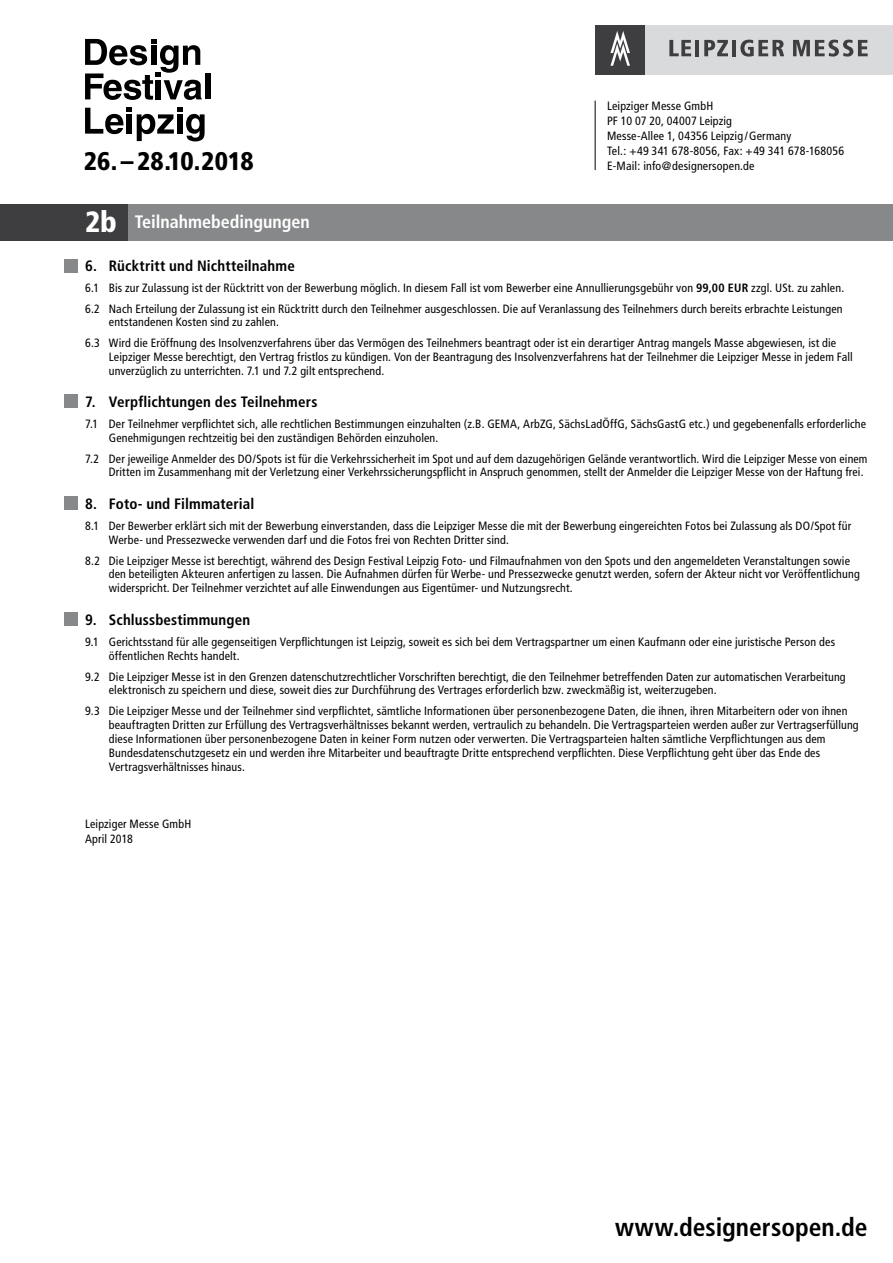
<style>
.page{position:relative;width:893px;height:1263px;background:#fff}
.page>*{position:absolute;margin:0;border:0;box-sizing:border-box;transform-origin:0 0}
.t1{font:700 condensed 25.5px "Frutiger";color:#000}
.t2{font:900 condensed 25.5px "Frutiger";color:#000}
.t3{font:700 condensed 18px "Frutiger";color:#fff}
.t4{font:700 condensed 15px "Frutiger";letter-spacing:.01em;color:#000}
.t5{font:condensed 12px/13.8px "Frutiger";letter-spacing:.015em;color:#000}
.s1{font-weight:900;font-size:29.25px}
.s2{font-weight:700}
</style>
<div class="page">
<div style="left:0;top:204px;width:893px;height:36px;background:#87888a"></div>
<div style="left:0;top:204px;width:128px;height:36px;background:#3e3d40"></div>
<div style="left:64px;top:259px;width:14px;height:14px;background:#87888a"></div>
<div style="left:64px;top:394px;width:14px;height:14px;background:#87888a"></div>
<div style="left:64px;top:496px;width:14px;height:14px;background:#87888a"></div>
<div style="left:64px;top:612px;width:14px;height:14px;background:#87888a"></div>
<div style="left:595px;top:26px;width:50px;height:49px;background:#3e3d40"></div>
<svg style="left:610px;top:31px;width:20px;height:35px"></svg>
<div style="left:645px;top:26px;width:248px;height:49px;background:#d9dadb"></div>
<svg style="left:669px;top:40px;width:22px;height:16px"></svg>
<hr style="left:695px;top:40px;width:4px;height:16px;background:#3e3d40">
<svg style="left:704px;top:40px;width:24px;height:16px"></svg>
<hr style="left:732px;top:40px;width:4px;height:16px;background:#3e3d40">
<svg style="left:740px;top:40px;width:44px;height:17px"></svg>
<svg style="left:793px;top:40px;width:75px;height:17px"></svg>
<hr style="left:595px;top:101px;width:1px;height:69px;background:#000">
<svg style="left:85px;top:107px;width:120px;height:34px"></svg>
<svg style="left:85px;top:39px;width:117px;height:61px"></svg>
<div style="left:205px;top:73px;width:5px;height:26px;background:#000"></div>
<h1 class="t2" style="left:84px;top:146px;width:171px">26.– 28.10.2018</h1>
<p class="t5" style="left:607px;top:98px;width:239px;line-height:15.1px">Leipziger Messe GmbH<br>PF 10 07 20, 04007 Leipzig<br>Messe-Allee 1, 04356 Leipzig /Germany<br>Tel.: +49 341 678-8056, Fax: +49 341 678-168056<br>E-Mail: info@designersopen.de</p>
<h2 class="t3" style="left:85px;top:212px;width:226px"><span class="s1">2b</span> Teilnahmebedingungen</h2>
<p class="t4" style="left:85px;top:257px;width:211px">6. Rücktritt und Nichtteilnahme</p>
<p class="t5" style="left:85px;top:277px;width:761px;line-height:21px">6.1 Bis zur Zulassung ist der Rücktritt von der Bewerbung möglich. In diesem Fall ist vom Bewerber eine Annullierungsgebühr von <span class="s2">99,00 EUR</span> zzgl. USt. zu zahlen.<br>6.2 Nach Erteilung der Zulassung ist ein Rücktritt durch den Teilnehmer ausgeschlossen. Die auf Veranlassung des Teilnehmers durch bereits erbrachte Leistungen</p>
<p class="t5" style="left:85px;top:312px;width:753px;line-height:21px;text-indent:24px">entstandenen Kosten sind zu zahlen.<br>6.3 Wird die Eröffnung des Insolvenzverfahrens über das Vermögen des Teilnehmers beantragt oder ist ein derartiger Antrag mangels Masse abgewiesen, ist die</p>
<p class="t5" style="left:109px;top:350px;width:746px">Leipziger Messe berechtigt, den Vertrag fristlos zu kündigen. Von der Beantragung des Insolvenzverfahrens hat der Teilnehmer die Leipziger Messe in jedem Fall unverzüglich zu unterrichten. 7.1 und 7.2 gilt entsprechend.</p>
<p class="t4" style="left:85px;top:393px;width:234px">7. Verpflichtungen des Teilnehmers</p>
<p class="t5" style="left:109px;top:417px;width:759px;text-indent:-24px">7.1 Der Teilnehmer verpflichtet sich, alle rechtlichen Bestimmungen einzuhalten (z.B. GEMA, ArbZG, SächsLadÖffG, SächsGastG etc.) und gegebenenfalls erforderliche<br>Genehmigungen rechtzeitig bei den zuständigen Behörden einzuholen.</p>
<p class="t5" style="left:109px;top:452px;width:760px;text-indent:-24px">7.2 Der jeweilige Anmelder des DO/Spots ist für die Verkehrssicherheit im Spot und auf dem dazugehörigen Gelände verantwortlich. Wird die Leipziger Messe von einem<br>Dritten im Zusammenhang mit der Verletzung einer Verkehrssicherungspflicht in Anspruch genommen, stellt der Anmelder die Leipziger Messe von der Haftung frei.</p>
<p class="t4" style="left:85px;top:495px;width:171px">8. Foto- und Filmmaterial</p>
<p class="t5" style="left:109px;top:519px;width:744px;text-indent:-24px">8.1 Der Bewerber erklärt sich mit der Bewerbung einverstanden, dass die Leipziger Messe die mit der Bewerbung eingereichten Fotos bei Zulassung als DO/Spot für<br>Werbe- und Pressezwecke verwenden darf und die Fotos frei von Rechten Dritter sind.</p>
<p class="t5" style="left:109px;top:554px;width:752px;text-indent:-24px">8.2 Die Leipziger Messe ist berechtigt, während des Design Festival Leipzig Foto- und Filmaufnahmen von den Spots und den angemeldeten Veranstaltungen sowie den beteiligten Akteuren anfertigen zu lassen. Die Aufnahmen dürfen für Werbe- und Pressezwecke genutzt werden, sofern der Akteur nicht vor Veröffentlichung widerspricht. Der Teilnehmer verzichtet auf alle Einwendungen aus Eigentümer- und Nutzungsrecht.</p>
<p class="t4" style="left:85px;top:611px;width:167px">9. Schlussbestimmungen</p>
<p class="t5" style="left:109px;top:635px;width:728px;text-indent:-24px">9.1 Gerichtsstand für alle gegenseitigen Verpflichtungen ist Leipzig, soweit es sich bei dem Vertragspartner um einen Kaufmann oder eine juristische Person des öffentlichen Rechts handelt.</p>
<p class="t5" style="left:109px;top:669px;width:738px;text-indent:-24px">9.2 Die Leipziger Messe ist in den Grenzen datenschutzrechtlicher Vorschriften berechtigt, die den Teilnehmer betreffenden Daten zur automatischen Verarbeitung elektronisch zu speichern und diese, soweit dies zur Durchführung des Vertrages erforderlich bzw. zweckmäßig ist, weiterzugeben.</p>
<p class="t5" style="left:109px;top:704px;width:751px;text-indent:-24px">9.3 Die Leipziger Messe und der Teilnehmer sind verpflichtet, sämtliche Informationen über personenbezogene Daten, die ihnen, ihren Mitarbeitern oder von ihnen beauftragten Dritten zur Erfüllung des Vertragsverhältnisses bekannt werden, vertraulich zu behandeln. Die Vertragsparteien werden außer zur Vertragserfüllung diese Informationen über personenbezogene Daten in keiner Form nutzen oder verwerten. Die Vertragsparteien halten sämtliche Verpflichtungen aus dem Bundesdatenschutzgesetz ein und werden ihre Mitarbeiter und beauftragte Dritte entsprechend verpflichten. Diese Verpflichtung geht über das Ende des Vertragsverhältnisses hinaus.</p>
<p class="t5" style="left:85px;top:817px;width:108px;line-height:14.4px">Leipziger Messe GmbH<br>April 2018</p>
<h1 class="t1" style="left:615px;top:1212px;width:254px">www.designersopen.de</h1>
</div>
